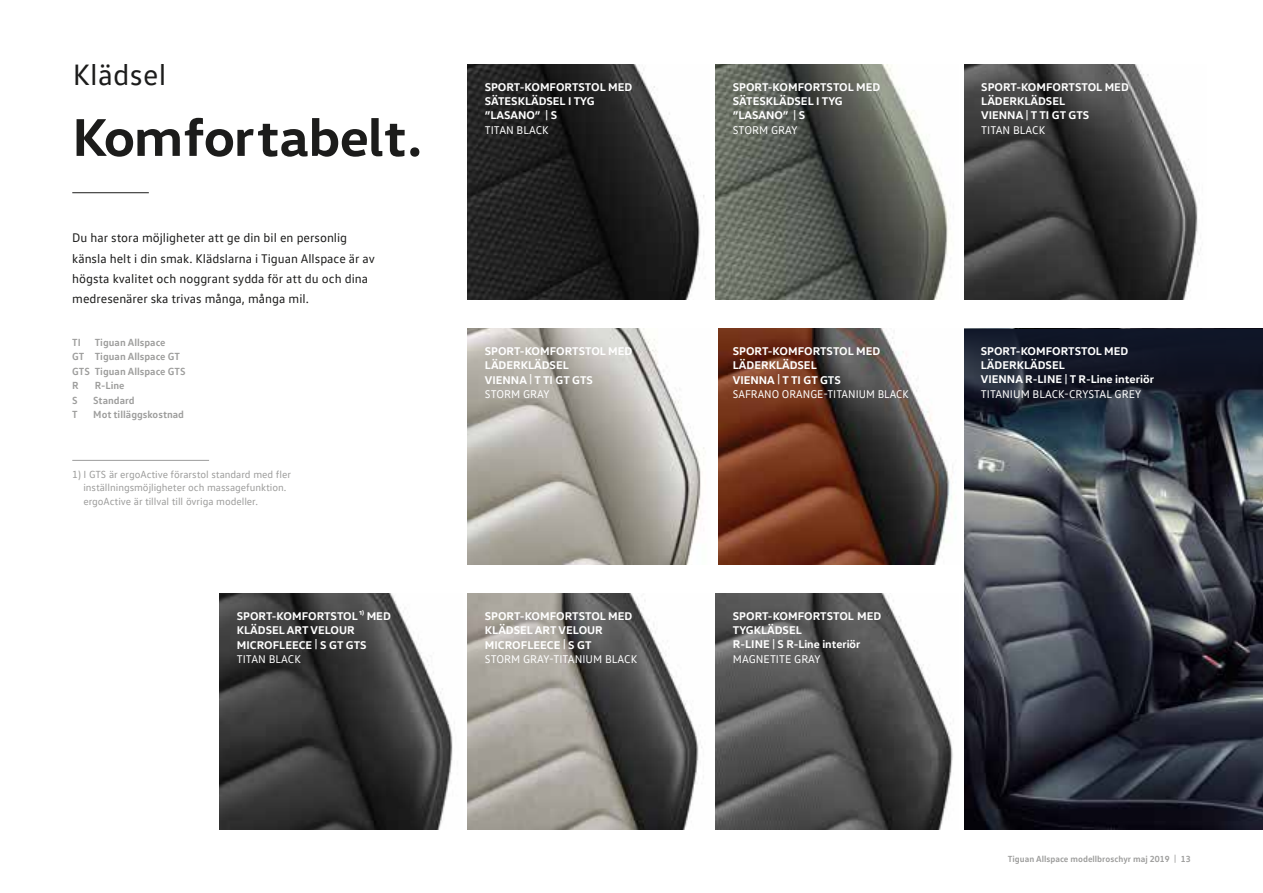
<style>
.page{position:relative;width:1263px;height:893px;background:#fff}
.page>*{position:absolute;margin:0;border:0;box-sizing:border-box;transform-origin:0 0}
.t1{font:700 54px "VW Head";letter-spacing:-.01em;color:#1c1c1b}
.t2{font:30px "VW Text";letter-spacing:.01em;color:#1c1c1b}
.t3{font:12.75px/20.2px "VW Text";color:#1c1c1b}
.t4{font:700 11.4px/14.4px "VW Head";color:#fff}
.t5{font:11.4px "VW Text";color:#fff}
.t6{font:10.5px/13.5px "VW Text";letter-spacing:-.005em;color:#9d9d9c}
.t7{font:700 10.5px/14.4px "VW Text";color:#9d9d9c}
.t8{font:700 9px "VW Text";color:#9d9d9c}
</style>
<div class="page">
<img style="left:964px;top:429px;width:299px;height:400px">
<hr style="left:72px;top:192px;width:77px;height:1px;background:#1c1c1b">
<img style="left:716px;top:594px;width:237px;height:235px">
<img style="left:718px;top:329px;width:238px;height:235px">
<img style="left:220px;top:594px;width:233px;height:235px">
<img style="left:964px;top:64px;width:237px;height:236px">
<img style="left:468px;top:64px;width:237px;height:236px">
<img style="left:716px;top:64px;width:233px;height:236px">
<img style="left:468px;top:594px;width:234px;height:235px">
<img style="left:468px;top:329px;width:236px;height:235px">
<hr style="left:72px;top:460px;width:137px;height:1px;background:#9d9d9c">
<svg style="left:964px;top:329px;width:299px;height:100px;fill:#111627"></svg>
<h2 class="t2" style="left:73px;top:56px;width:95px">Klädsel</h2>
<h1 class="t1" style="left:72px;top:102px;width:351px">Komfortabelt.</h1>
<p class="t3" style="left:72px;top:228px;width:304px">Du har stora möjligheter att ge din bil en personlig känsla helt i din smak. Klädslarna i Tiguan Allspace är av högsta kvalitet och noggrant sydda för att du och dina medresenärer ska trivas många, många mil.</p>
<p class="t7" style="left:72px;top:335px;width:115px;text-indent:23px">Tiguan Allspace<br>GT Tiguan Allspace GT<br>GTS Tiguan Allspace GTS<br>R</p>
<p class="t7" style="left:72px;top:335px;width:10px">TI</p>
<p class="t7" style="left:95px;top:378px;width:31px">R-Line</p>
<p class="t7" style="left:72px;top:392px;width:7px">S</p>
<p class="t7" style="left:93px;top:392px;width:43px">Standard</p>
<p class="t7" style="left:72px;top:407px;width:7px">T</p>
<p class="t7" style="left:93px;top:407px;width:92px">Mot tilläggskostnad</p>
<p class="t6" style="left:83px;top:467px;width:209px;text-indent:-11px">1) I GTS är ergoActive förarstol standard med fler inställningsmöjligheter och massagefunktion. ergoActive är tillval till övriga modeller.</p>
<p class="t4" style="left:237px;top:608px;width:156px">SPORT-KOMFORTSTOL¹⁾ MED<br>KLÄDSEL ART VELOUR<br>MICROFLEECE | S GT GTS</p>
<p class="t5" style="left:237px;top:652px;width:66px">TITAN BLACK</p>
<p class="t4" style="left:485px;top:79px;width:149px">SPORT-KOMFORTSTOL MED<br>SÄTESKLÄDSEL I TYG ”LASANO” | S</p>
<p class="t5" style="left:485px;top:123px;width:66px">TITAN BLACK</p>
<p class="t4" style="left:485px;top:343px;width:149px">SPORT-KOMFORTSTOL MED<br>LÄDERKLÄDSEL<br>VIENNA | T TI GT GTS</p>
<p class="t5" style="left:485px;top:387px;width:66px">STORM GRAY</p>
<p class="t4" style="left:485px;top:608px;width:149px">SPORT-KOMFORTSTOL MED<br>KLÄDSEL ART VELOUR<br>MICROFLEECE | S GT</p>
<p class="t5" style="left:485px;top:652px;width:154px">STORM GRAY-TITANIUM BLACK</p>
<p class="t4" style="left:733px;top:79px;width:149px">SPORT-KOMFORTSTOL MED<br>SÄTESKLÄDSEL I TYG ”LASANO” | S</p>
<p class="t5" style="left:733px;top:123px;width:66px">STORM GRAY</p>
<p class="t4" style="left:981px;top:79px;width:149px">SPORT-KOMFORTSTOL MED<br>LÄDERKLÄDSEL<br>VIENNA | T TI GT GTS</p>
<p class="t5" style="left:981px;top:123px;width:66px">TITAN BLACK</p>
<p class="t4" style="left:733px;top:343px;width:149px">SPORT-KOMFORTSTOL MED<br>LÄDERKLÄDSEL<br>VIENNA | T TI GT GTS</p>
<p class="t5" style="left:733px;top:387px;width:178px">SAFRANO ORANGE-TITANIUM BLACK</p>
<p class="t4" style="left:981px;top:343px;width:175px">SPORT-KOMFORTSTOL MED<br>LÄDERKLÄDSEL<br>VIENNA R-LINE | T R-Line interiör</p>
<p class="t5" style="left:981px;top:387px;width:162px">TITANIUM BLACK-CRYSTAL GREY</p>
<p class="t4" style="left:733px;top:608px;width:150px">SPORT-KOMFORTSTOL MED<br>TYGKLÄDSEL<br>R-LINE | S R-Line interiör</p>
<p class="t5" style="left:733px;top:652px;width:89px">MAGNETITE GRAY</p>
<p class="t8" style="left:1008px;top:853px;width:184px">Tiguan Allspace modellbroschyr maj 2019 | 13</p>
</div>
